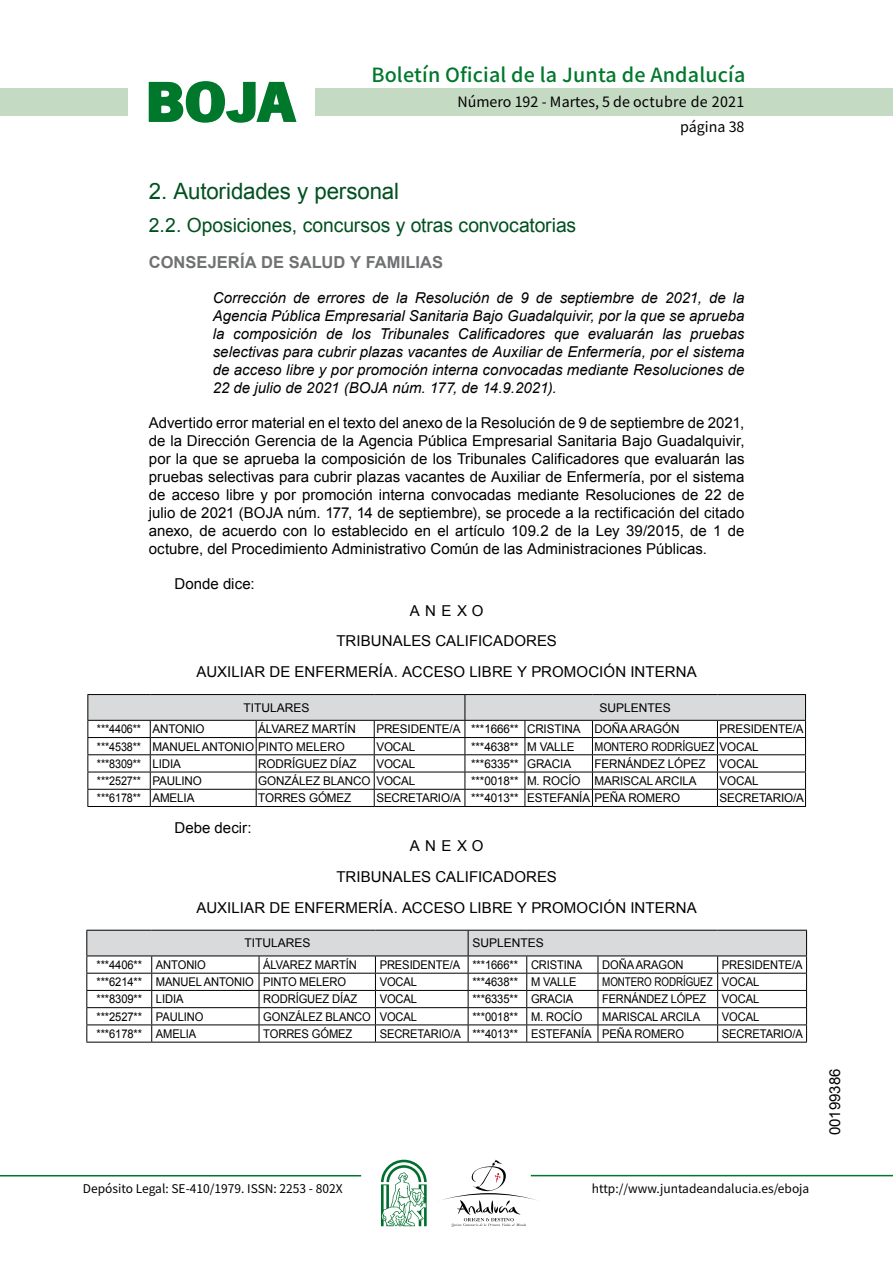
<style>
.page{position:relative;width:893px;height:1263px;background:#fff}
.page>*{position:absolute;margin:0;border:0;box-sizing:border-box;transform-origin:0 0}
.t1{font:700 57.75px "News Got T";color:#00782c;scale:1.14 1}
.t2{font:22.5px "Arial";letter-spacing:-.01em;color:#00501f}
.t3{font:19.5px "Arial";letter-spacing:-.005em;color:#00501f}
.t4{font:500 19.5px "Noto Sans HK";letter-spacing:.01em;color:#00782c}
.t5{font:700 16.5px "Arial";letter-spacing:.005em;color:#707173}
.t6{font:15px/18px "Arial";letter-spacing:.005em;color:#000;text-align:center}
.t7{font:italic 15px/18px "Arial";color:#000;text-align:justify}
.t8{font:14.25px/24.5px "Noto Sans HK";color:#000;text-align:right}
.t9{font:12px "Arial";letter-spacing:-.01em;color:#000;scale:.93 1}
.t10{font:12px "Arial";letter-spacing:-.01em;color:#000}
.t11{font:12px "Arial";letter-spacing:-.01em;color:#000;scale:.9 1}
.t12{font:12px "Noto Sans HK";color:#000}
.t13{font:12px "Arial";letter-spacing:-.01em;color:#000;scale:.89 1}
.t14{font:12px "Arial";letter-spacing:-.01em;color:#000;scale:.82 1}
.t15{font:12px "Arial";letter-spacing:-.01em;color:#000;scale:.91 1}
</style>
<div class="page">
<div style="left:315px;top:88px;width:577px;height:28px;background:#c5dac3"></div>
<div style="left:0;top:88px;width:128px;height:28px;background:#c5dac3"></div>
<hr style="left:0;top:1175px;width:361px;height:2px;background:#00782c">
<hr style="left:531px;top:1175px;width:361px;height:1px;background:#00782c">
<svg style="left:148px;top:81px;width:149px;height:42px"></svg>
<svg style="left:442px;top:1160px;width:100px;height:67px"></svg>
<svg style="left:381px;top:1160px;width:45px;height:66px"></svg>
<hr style="left:87px;top:694px;width:63px;height:1px;background:#000">
<hr style="left:150px;top:694px;width:106px;height:1px;background:#000">
<hr style="left:256px;top:694px;width:118px;height:1px;background:#000">
<hr style="left:374px;top:694px;width:91px;height:1px;background:#000">
<hr style="left:465px;top:694px;width:60px;height:1px;background:#000">
<hr style="left:525px;top:694px;width:67px;height:1px;background:#000">
<hr style="left:592px;top:694px;width:125px;height:1px;background:#000">
<hr style="left:717px;top:694px;width:88px;height:1px;background:#000">
<svg style="left:87px;top:695px;width:719px;height:111px"></svg>
<hr style="left:87px;top:806px;width:63px;height:1px;background:#000">
<hr style="left:150px;top:806px;width:106px;height:1px;background:#000">
<hr style="left:256px;top:806px;width:118px;height:1px;background:#000">
<hr style="left:374px;top:806px;width:91px;height:1px;background:#000">
<hr style="left:465px;top:806px;width:60px;height:1px;background:#000">
<hr style="left:525px;top:806px;width:67px;height:1px;background:#000">
<hr style="left:592px;top:806px;width:125px;height:1px;background:#000">
<hr style="left:717px;top:806px;width:88px;height:1px;background:#000">
<svg style="left:86px;top:930px;width:721px;height:112px"></svg>
<hr style="left:86px;top:1042px;width:66px;height:1px;background:#000">
<hr style="left:152px;top:1042px;width:107px;height:1px;background:#000">
<hr style="left:259px;top:1042px;width:116px;height:1px;background:#000">
<hr style="left:375px;top:1042px;width:93px;height:1px;background:#000">
<hr style="left:468px;top:1042px;width:58px;height:1px;background:#000">
<hr style="left:526px;top:1042px;width:72px;height:1px;background:#000">
<hr style="left:598px;top:1042px;width:119px;height:1px;background:#000">
<hr style="left:717px;top:1042px;width:90px;height:1px;background:#000">
<h1 class="t1" style="left:145px;top:68px;width:133px">BOJA</h1>
<h3 class="t4" style="left:371px;top:64px;width:375px">Boletín Oficial de la Junta de Andalucía</h3>
<p class="t8" style="left:457px;top:90px;width:288px">Número 192 - Martes, 5 de octubre de 2021 página 38</p>
<h2 class="t2" style="left:149px;top:177px;width:252px">2. Autoridades y personal</h2>
<h3 class="t3" style="left:149px;top:212px;width:429px">2.2. Oposiciones, concursos y otras convocatorias</h3>
<p class="t5" style="left:149px;top:251px;width:296px">CONSEJERÍA DE SALUD Y FAMILIAS</p>
<p class="t7" style="left:213px;top:289px;width:533px">Corrección de errores de la Resolución de 9 de septiembre de 2021, de la Agencia Pública Empresarial Sanitaria Bajo Guadalquivir, por la que se aprueba la composición de los Tribunales Calificadores que evaluarán las pruebas selectivas para cubrir plazas vacantes de Auxiliar de Enfermería, por el sistema de acceso libre y por promoción interna convocadas mediante Resoluciones de 22 de julio de 2021 (BOJA núm. 177, de 14.9.2021).</p>
<p class="t6" style="left:149px;top:414px;width:597px;text-align:justify">Advertido error material en el texto del anexo de la Resolución de 9 de septiembre de 2021, de la Dirección Gerencia de la Agencia Pública Empresarial Sanitaria Bajo Guadalquivir, por la que se aprueba la composición de los Tribunales Calificadores que evaluarán las pruebas selectivas para cubrir plazas vacantes de Auxiliar de Enfermería, por el sistema de acceso libre y por promoción interna convocadas mediante Resoluciones de 22 de julio de 2021 (BOJA núm. 177, 14 de septiembre), se procede a la rectificación del citado anexo, de acuerdo con lo establecido en el artículo 109.2 de la Ley 39/2015, de 1 de octubre, del Procedimiento Administrativo Común de las Administraciones Públicas.</p>
<p class="t6" style="left:174px;top:575px;width:82px">Donde dice:</p>
<p class="t6" style="left:196px;top:595px;width:501px;line-height:30.8px">ANEXO<br>TRIBUNALES CALIFICADORES<br>AUXILIAR DE ENFERMERÍA. ACCESO LIBRE Y PROMOCIÓN INTERNA</p>
<p class="t10" style="left:243px;top:700px;width:68px">TITULARES</p>
<p class="t10" style="left:599px;top:700px;width:73px">SUPLENTES</p>
<p class="t11" style="left:97px;top:721px;width:121px">***4406** ANTONIO</p>
<p class="t10" style="left:258px;top:721px;width:99px">ÁLVAREZ MARTÍN</p>
<p class="t10" style="left:376px;top:721px;width:304px">PRESIDENTE/A ***1666** CRISTINA DOÑA ARAGÓN</p>
<p class="t10" style="left:719px;top:721px;width:86px">PRESIDENTE/A</p>
<p class="t11" style="left:97px;top:738px;width:277px">***4538** MANUEL ANTONIO PINTO MELERO</p>
<p class="t10" style="left:376px;top:738px;width:40px">VOCAL</p>
<p class="t10" style="left:471px;top:738px;width:105px">***4638** M VALLE</p>
<p class="t13" style="left:594px;top:738px;width:186px">MONTERO RODRÍGUEZ VOCAL</p>
<p class="t11" style="left:97px;top:756px;width:95px">***8309** LIDIA</p>
<p class="t10" style="left:258px;top:756px;width:100px">RODRÍGUEZ DÍAZ</p>
<p class="t10" style="left:376px;top:756px;width:40px">VOCAL</p>
<p class="t10" style="left:471px;top:756px;width:101px">***6335** GRACIA</p>
<p class="t10" style="left:594px;top:756px;width:165px">FERNÁNDEZ LÓPEZ VOCAL</p>
<p class="t11" style="left:97px;top:773px;width:118px">***2527** PAULINO</p>
<p class="t10" style="left:258px;top:773px;width:158px">GONZÁLEZ BLANCO VOCAL</p>
<p class="t10" style="left:471px;top:773px;width:227px">***0018** M. ROCÍO MARISCAL ARCILA</p>
<p class="t10" style="left:719px;top:773px;width:40px">VOCAL</p>
<p class="t11" style="left:97px;top:790px;width:110px">***6178** AMELIA</p>
<p class="t10" style="left:258px;top:790px;width:94px">TORRES GÓMEZ</p>
<p class="t10" style="left:376px;top:790px;width:305px">SECRETARIO/A ***4013** ESTEFANÍA PEÑA ROMERO</p>
<p class="t10" style="left:719px;top:790px;width:86px">SECRETARIO/A</p>
<p class="t6" style="left:174px;top:819px;width:79px">Debe decir:</p>
<p class="t6" style="left:196px;top:831px;width:501px;line-height:30.8px">ANEXO<br>TRIBUNALES CALIFICADORES<br>AUXILIAR DE ENFERMERÍA. ACCESO LIBRE Y PROMOCIÓN INTERNA</p>
<p class="t10" style="left:244px;top:935px;width:68px">TITULARES</p>
<p class="t10" style="left:472px;top:935px;width:73px">SUPLENTES</p>
<p class="t9" style="left:96px;top:957px;width:119px">***4406** ANTONIO</p>
<p class="t9" style="left:263px;top:957px;width:102px">ÁLVAREZ MARTÍN</p>
<p class="t9" style="left:379px;top:957px;width:219px">PRESIDENTE/A ***1666** CRISTINA</p>
<p class="t9" style="left:602px;top:957px;width:89px">DOÑA ARAGON</p>
<p class="t9" style="left:722px;top:957px;width:88px">PRESIDENTE/A</p>
<p class="t9" style="left:96px;top:974px;width:270px">***6214** MANUEL ANTONIO PINTO MELERO</p>
<p class="t9" style="left:379px;top:974px;width:42px">VOCAL</p>
<p class="t9" style="left:472px;top:974px;width:114px">***4638** M VALLE</p>
<p class="t14" style="left:602px;top:974px;width:193px">MONTERO RODRÍGUEZ VOCAL</p>
<p class="t9" style="left:96px;top:991px;width:95px">***8309** LIDIA</p>
<p class="t9" style="left:263px;top:991px;width:103px">RODRÍGUEZ DÍAZ</p>
<p class="t9" style="left:379px;top:991px;width:42px">VOCAL</p>
<p class="t9" style="left:472px;top:991px;width:110px">***6335** GRACIA</p>
<p class="t15" style="left:602px;top:991px;width:116px">FERNÁNDEZ LÓPEZ</p>
<p class="t9" style="left:722px;top:991px;width:42px">VOCAL</p>
<p class="t9" style="left:96px;top:1009px;width:117px">***2527** PAULINO</p>
<p class="t9" style="left:263px;top:1009px;width:167px">GONZÁLEZ BLANCO VOCAL</p>
<p class="t9" style="left:472px;top:1009px;width:120px">***0018** M. ROCÍO</p>
<p class="t9" style="left:602px;top:1009px;width:107px">MARISCAL ARCILA</p>
<p class="t9" style="left:722px;top:1009px;width:42px">VOCAL</p>
<p class="t9" style="left:96px;top:1026px;width:109px">***6178** AMELIA</p>
<p class="t9" style="left:263px;top:1026px;width:97px">TORRES GÓMEZ</p>
<p class="t9" style="left:379px;top:1026px;width:329px">SECRETARIO/A ***4013** ESTEFANÍA PEÑA ROMERO</p>
<p class="t9" style="left:722px;top:1026px;width:89px">SECRETARIO/A</p>
<p class="t12" style="left:83px;top:1181px;width:261px">Depósito Legal: SE-410/1979. ISSN: 2253 - 802X</p>
<p class="t12" style="left:592px;top:1181px;width:219px">http://www.juntadeandalucia.es/eboja</p>
<p class="t6" style="left:826px;top:1135px;width:68px;rotate:-90deg">00199386</p>
</div>
